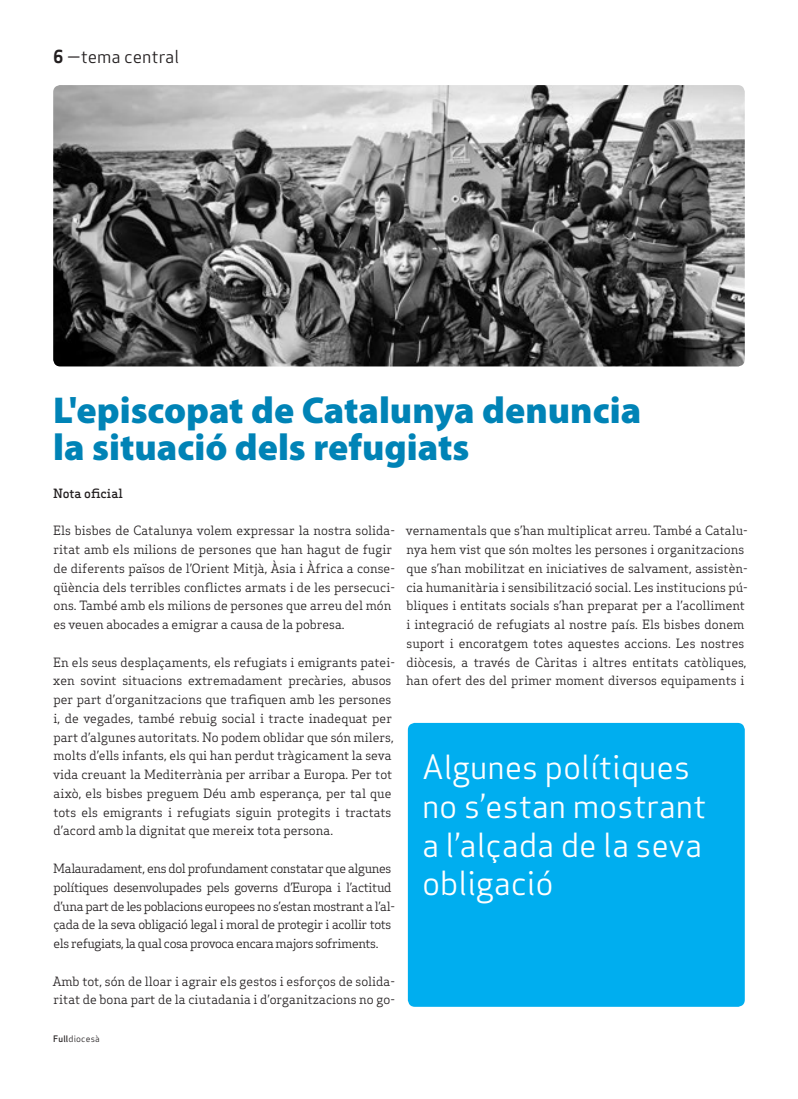
<style>
.page{position:relative;width:798px;height:1099px;background:#fff}
.page>*{position:absolute;margin:0;border:0;box-sizing:border-box;transform-origin:0 0}
.Titulars{font:900 37.5px/37.5px "Myriad Pro";color:#0083b6}
.Pastilla_Destacat{font:32.5px/38.8px "Apex Sans Book T";color:#fff}
.Capçalera{font:17.5px "Apex Sans Book T";color:#231f20}
.Text_General{font:12.5px/18.8px "Apex Serif";color:#231f20}
.Text_General-2{font:12.5px/18.8px "Apex Serif";letter-spacing:-.03em;color:#231f20}
.Autors{font:500 12.5px "Apex Serif";color:#231f20}
.Data_Peu{font:8.75px "Apex Sans Book T";letter-spacing:.02em;color:#231f20}
.s1{font-family:"Apex Sans Bold T"}
.s2{font-family:"Apex Sans Medium T"}
</style>
<div class="page">
<img style="left:53px;top:85px;width:691px;height:281px">
<div style="left:407px;top:723px;width:337px;height:283px;background:#00aeef;border-radius:7px"></div>
<p class="Capçalera" style="left:53px;top:46px;width:127px"><span class="s1">6</span> —tema central</p>
<p class="Titulars" style="left:53px;top:390px;width:589px">L'episcopat de Catalunya denuncia la situació dels refugiats</p>
<p class="Autors" style="left:53px;top:485px;width:71px">Nota oficial</p>
<p class="Text_General" style="left:53px;top:521px;width:343px">Els bisbes de Catalunya volem expressar la nostra solida&shy;ritat amb els milions de persones que han hagut de fugir de diferents països de l’Orient Mitjà, Àsia i Àfrica a conse&shy;qüència dels terribles conflictes armats i de les persecuci&shy;ons. També amb els milions de persones que arreu del món es veuen abocades a emigrar a causa de la pobresa.</p>
<p class="Text_General" style="left:53px;top:652px;width:343px">En els seus desplaçaments, els refugiats i emigrants patei&shy;xen sovint situacions extremadament precàries, abusos per part d’organitzacions que trafiquen amb les persones i, de vegades, també rebuig social i tracte inadequat per part d’algunes autoritats. No podem oblidar que són milers, molts d’ells infants, els qui han perdut tràgicament la seva vida creuant la Mediterrània per arribar a Europa. Per tot això, els bisbes preguem Déu amb esperança, per tal que tots els emigrants i refugiats siguin protegits i tractats d’acord amb la dignitat que mereix tota persona.</p>
<p class="Text_General-2" style="left:53px;top:858px;width:343px">Malauradament, ens dol profundament constatar que algunes polítiques desenvolupades pels governs d’Europa i l’actitud d’una part de les poblacions europees no s’estan mostrant a l’al&shy;çada de la seva obligació legal i moral de protegir i acollir tots els refugiats, la qual cosa provoca encara majors sofriments.</p>
<p class="Text_General" style="left:53px;top:971px;width:343px">Amb tot, són de lloar i agrair els gestos i esforços de solida&shy;ritat de bona part de la ciutadania i d’organitzacions no go-</p>
<p class="Data_Peu" style="left:53px;top:1032px;width:48px"><span class="s2">Full</span>diocesà</p>
<p class="Text_General" style="left:406px;top:521px;width:343px">vernamentals que s’han multiplicat arreu. També a Catalu&shy;nya hem vist que són moltes les persones i organitzacions que s’han mobilitzat en iniciatives de salvament, assistèn&shy;cia humanitària i sensibilització social. Les institucions pú&shy;bliques i entitats socials s’han preparat per a l’acolliment i integració de refugiats al nostre país. Els bisbes donem suport i encoratgem totes aquestes accions. Les nostres diòcesis, a través de Càritas i altres entitats catòliques, han ofert des del primer moment diversos equipaments i</p>
<p class="Pastilla_Destacat" style="left:422px;top:747px;width:286px">Algunes polítiques no s’estan mostrant a l’alçada de la seva obligació</p>
</div>
